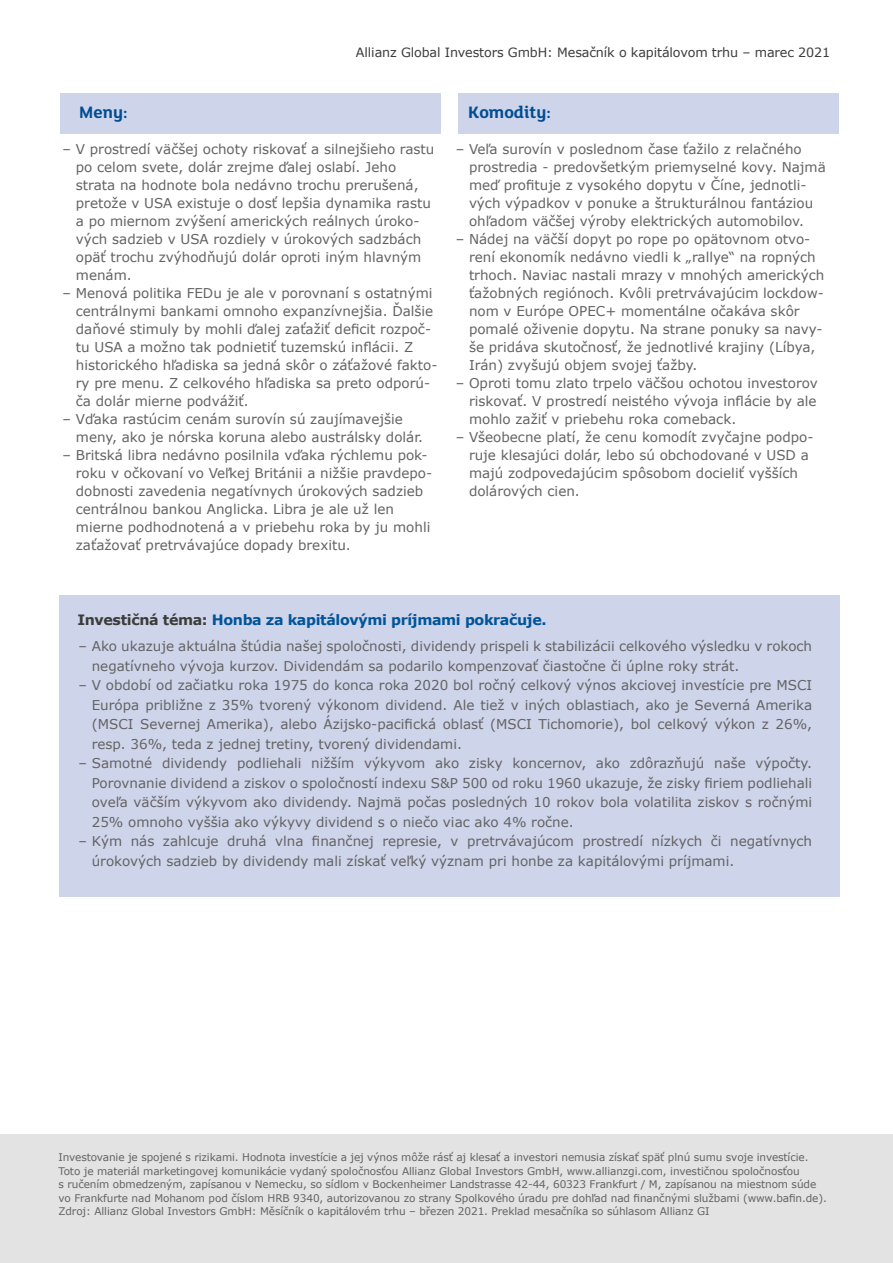
<style>
.page{position:relative;width:893px;height:1263px;background:#fff}
.page>*{position:absolute;margin:0;border:0;box-sizing:border-box;transform-origin:0 0}
.t1{font:700 18px "FS Lola";color:#004d93}
.t2{font:700 14.25px "Verdana";letter-spacing:-.025em;color:#005499}
.t3{font:13.5px/18px "Verdana";color:#646363}
.t4{font:12.75px "Verdana";letter-spacing:-.01em;color:#3c3c3b}
.t5{font:10.5px/13.5px "Verdana";letter-spacing:-.01em;color:#646363}
.s1{color:#3c3c3b}
</style>
<div class="page">
<div style="left:60px;top:94px;width:380px;height:40px;background:#ced4ea"></div>
<div style="left:459px;top:94px;width:380px;height:40px;background:#ced4ea"></div>
<div style="left:0;top:1134px;width:893px;height:129px;background:#e3e3e3"></div>
<div style="left:60px;top:595px;width:780px;height:302px;background:#ced4ea"></div>
<p class="t4" style="left:356px;top:44px;width:476px">Allianz Global Investors GmbH: Mesačník o kapitálovom trhu – marec 2021</p>
<h1 class="t1" style="left:79px;top:99px;width:50px">Meny:</h1>
<p class="t3" style="left:76px;top:139px;width:360px;text-indent:-13px">– V prostredí väčšej ochoty riskovať a silnejšieho rastu po celom svete, dolár zrejme ďalej oslabí. Jeho strata na hodnote bola nedávno trochu prerušená, pretože v USA existuje o dosť lepšia dynamika rastu a po miernom zvýšení amerických reálnych úroko&shy;vých sadzieb v USA rozdiely v úrokových sadzbách opäť trochu zvýhodňujú dolár oproti iným hlavným menám.</p>
<p class="t3" style="left:76px;top:283px;width:363px;text-indent:-13px">– Menová politika FEDu je ale v porovnaní s ostatnými centrálnymi bankami omnoho expanzívnejšia. Ďalšie daňové stimuly by mohli ďalej zaťažiť deficit rozpoč&shy;tu USA a možno tak podnietiť tuzemskú inflácii. Z historického hľadiska sa jedná skôr o záťažové fakto&shy;ry pre menu. Z celkového hľadiska sa preto odporú&shy;ča dolár mierne podvážiť.</p>
<p class="t3" style="left:76px;top:409px;width:349px;text-indent:-13px">– Vďaka rastúcim cenám surovín sú zaujímavejšie meny, ako je nórska koruna alebo austrálsky dolár.</p>
<p class="t3" style="left:76px;top:445px;width:358px;text-indent:-13px">– Britská libra nedávno posilnila vďaka rýchlemu pok&shy;roku v očkovaní vo Veľkej Británii a nižšie pravdepo&shy;dobnosti zavedenia negatívnych úrokových sadzieb centrálnou bankou Anglicka. Libra je ale už len mierne podhodnotená a v priebehu roka by ju mohli zaťažovať pretrvávajúce dopady brexitu.</p>
<h1 class="t1" style="left:468px;top:99px;width:84px">Komodity:</h1>
<p class="t3" style="left:469px;top:139px;width:358px;text-indent:-13px">– Veľa surovín v poslednom čase ťažilo z relačného prostredia - predovšetkým priemyselné kovy. Najmä meď profituje z vysokého dopytu v Číne, jednotli&shy;vých výpadkov v ponuke a štrukturálnou fantáziou ohľadom väčšej výroby elektrických automobilov.</p>
<p class="t3" style="left:469px;top:229px;width:357px;text-indent:-13px">– Nádej na väčší dopyt po rope po opätovnom otvo&shy;rení ekonomík nedávno viedli k „rallye“ na ropných trhoch. Naviac nastali mrazy v mnohých amerických ťažobných regiónoch. Kvôli pretrvávajúcim lockdow&shy;nom v Európe OPEC+ momentálne očakáva skôr pomalé oživenie dopytu. Na strane ponuky sa navy&shy;še pridáva skutočnosť, že jednotlivé krajiny (Líbya, Irán) zvyšujú objem svojej ťažby.</p>
<p class="t3" style="left:469px;top:373px;width:350px;text-align:justify;text-indent:-13px">– Oproti tomu zlato trpelo väčšou ochotou investorov riskovať. V prostredí neistého vývoja inflácie by ale mohlo zažiť v priebehu roka comeback.</p>
<p class="t3" style="left:469px;top:427px;width:346px;text-indent:-13px">– Všeobecne platí, že cenu komodít zvyčajne podpo&shy;ruje klesajúci dolár, lebo sú obchodované v USD a majú zodpovedajúcim spôsobom docieliť vyšších dolárových cien.</p>
<p class="t2" style="left:77px;top:611px;width:471px"><span class="s1">Investičná téma:</span> Honba za kapitálovými príjmami pokračuje.</p>
<p class="t3" style="left:92px;top:636px;width:722px;line-height:19.5px;text-indent:-13px">– Ako ukazuje aktuálna štúdia našej spoločnosti, dividendy prispeli k stabilizácii celkového výsledku v rokoch negatívneho vývoja kurzov. Dividendám sa podarilo kompenzovať čiastočne či úplne roky strát.</p>
<p class="t3" style="left:92px;top:675px;width:722px;line-height:19.5px;text-align:justify;text-indent:-13px">– V období od začiatku roka 1975 do konca roka 2020 bol ročný celkový výnos akciovej investície pre MSCI Európa približne z 35% tvorený výkonom dividend. Ale tiež v iných oblastiach, ako je Severná Amerika (MSCI Severnej Amerika), alebo Ázijsko-pacifická oblasť (MSCI Tichomorie), bol celkový výkon z 26%, resp. 36%, teda z jednej tretiny, tvorený dividendami.</p>
<p class="t3" style="left:92px;top:753px;width:722px;line-height:19.5px;text-align:justify;text-indent:-13px">– Samotné dividendy podliehali nižším výkyvom ako zisky koncernov, ako zdôrazňujú naše výpočty.<br>Porovnanie dividend a ziskov o spoločností indexu S&amp;P 500 od roku 1960 ukazuje, že zisky firiem podliehali oveľa väčším výkyvom ako dividendy. Najmä počas posledných 10 rokov bola volatilita ziskov s ročnými 25% omnoho vyššia ako výkyvy dividend s o niečo viac ako 4% ročne.</p>
<p class="t3" style="left:92px;top:831px;width:722px;line-height:19.5px;text-indent:-13px">– Kým nás zahlcuje druhá vlna finančnej represie, v pretrvávajúcom prostredí nízkych či negatívnych úrokových sadzieb by dividendy mali získať veľký význam pri honbe za kapitálovými príjmami.</p>
<p class="t5" style="left:58px;top:1150px;width:770px">Investovanie je spojené s rizikami. Hodnota investície a jej výnos môže rásť aj klesať a investori nemusia získať späť plnú sumu svoje investície.<br>Toto je materiál marketingovej komunikácie vydaný spoločnosťou Allianz Global Investors GmbH, www.allianzgi.com, investičnou spoločnosťou<br>s ručením obmedzeným, zapísanou v Nemecku, so sídlom v Bockenheimer Landstrasse 42-44, 60323 Frankfurt / M, zapísanou na miestnom súde vo Frankfurte nad Mohanom pod číslom HRB 9340, autorizovanou zo strany Spolkového úradu pre dohľad nad finančnými službami (www.bafin.de).<br>Zdroj: Allianz Global Investors GmbH: Měsíčník o kapitálovém trhu – březen 2021. Preklad mesačníka so súhlasom Allianz GI</p>
</div>
